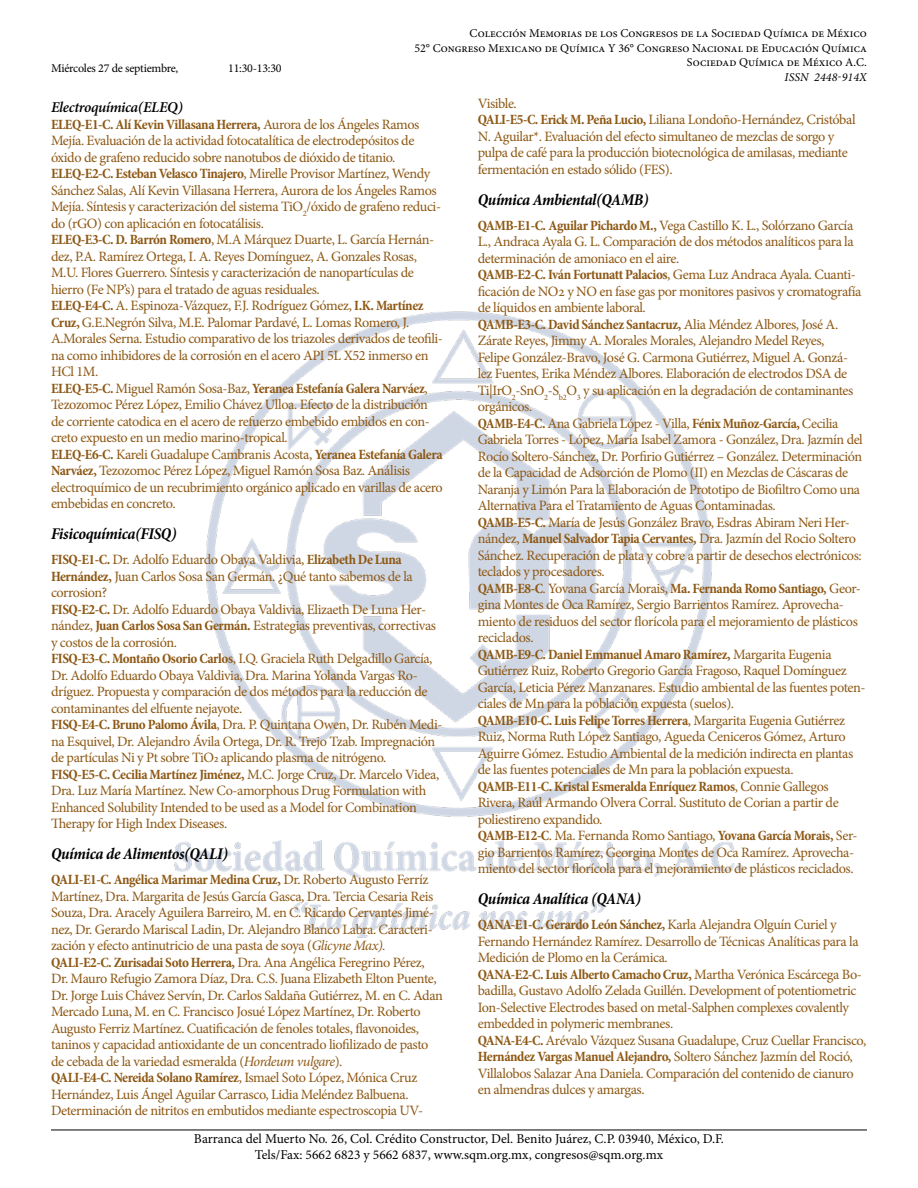
<style>
.page{position:relative;width:918px;height:1188px;background:#fff}
.page>*{position:absolute;margin:0;border:0;box-sizing:border-box;transform-origin:0 0}
.t1{font:italic 700 condensed 16.5px "Minion Pro";letter-spacing:-.025em;color:#000}
.t2{font:italic 600 15px "Minion Pro";letter-spacing:-.02em;color:#000}
.t3{font:14.25px/16.5px "Minion Pro";letter-spacing:-.03em;color:#8d5814}
.t4{font:13.5px/16.5px "Minion Pro";color:#000;text-align:center}
.t5{font:12px/14.4px "Minion Pro";color:#000;text-align:right}
.t6{font:italic 12px "Minion Pro";letter-spacing:.01em;color:#000}
.s1{font-weight:700;font-stretch:condensed}
.s2{font-style:italic}
</style>
<div class="page">
<img style="left:174px;top:311px;width:570px;height:627px">
<hr style="left:51px;top:1130px;width:816px;height:1px;background:#000">
<p class="t5" style="left:51px;top:61px;width:129px">Miércoles 27 de septiembre,</p>
<p class="t5" style="left:228px;top:61px;width:55px">11:30-13:30</p>
<p class="t5" style="left:414px;top:26px;width:454px">Colección Memorias de los Congresos de la Sociedad Química de México<br>52° Congreso Mexicano de Química Y 36° Congreso Nacional de Educación Química<br>Sociedad Química de México A.C.</p>
<p class="t6" style="left:785px;top:69px;width:84px">ISSN 2448-914X</p>
<p class="t2" style="left:51px;top:97px;width:133px">Electroquímica(ELEQ)</p>
<p class="t3" style="left:51px;top:116px;width:394px"><span class="s1">ELEQ-E1-C. Alí Kevin Villasana Herrera,</span> Aurora de los Ángeles Ramos Mejía. Evaluación de la actividad fotocatalítica de electrodepósitos de óxido de grafeno reducido sobre nanotubos de dióxido de titanio.<br><span class="s1">ELEQ-E2-C. Esteban Velasco Tinajero</span>, Mirelle Provisor Martínez, Wendy Sánchez Salas, Alí Kevin Villasana Herrera, Aurora de los Ángeles Ramos Mejía. Síntesis y caracterización del sistema TiO<sub>2</sub>/óxido de grafeno reduci&shy;do (rGO) con aplicación en fotocatálisis.<br><span class="s1">ELEQ-E3-C. D. Barrón Romero</span>, M.A Márquez Duarte, L. García Hernán&shy;dez, P.A. Ramírez Ortega, I. A. Reyes Domínguez, A. Gonzales Rosas, M.U. Flores Guerrero. Síntesis y caracterización de nanopartículas de hierro (Fe NP’s) para el tratado de aguas residuales.<br><span class="s1">ELEQ-E4-C.</span> A. Espinoza-Vázquez, F.J. Rodríguez Gómez, <span class="s1">I.K. Martínez Cruz,</span> G.E.Negrón Silva, M.E. Palomar Pardavé, L. Lomas Romero, J.<br>A.Morales Serna. Estudio comparativo de los triazoles derivados de teofili&shy;na como inhibidores de la corrosión en el acero API 5L X52 inmerso en HCl 1M.<br><span class="s1">ELEQ-E5-C.</span> Miguel Ramón Sosa-Baz, <span class="s1">Yeranea Estefanía Galera Narváez</span>, Tezozomoc Pérez López, Emilio Chávez Ulloa. Efecto de la distribución de corriente catodica en el acero de refuerzo embebido embidos en con&shy;creto expuesto en un medio marino-tropical.<br><span class="s1">ELEQ-E6-C.</span> Kareli Guadalupe Cambranis Acosta, <span class="s1">Yeranea Estefanía Galera Narváez,</span> Tezozomoc Pérez López, Miguel Ramón Sosa Baz. Análisis electroquímico de un recubrimiento orgánico aplicado en varillas de acero embebidas en concreto.</p>
<p class="t1" style="left:51px;top:523px;width:127px">Fisicoquímica(FISQ)</p>
<p class="t3" style="left:51px;top:552px;width:393px"><span class="s1">FISQ-E1-C.</span> Dr. Adolfo Eduardo Obaya Valdivia, <span class="s1">Elizabeth De Luna Hernández,</span> Juan Carlos Sosa San Germán. ¿Qué tanto sabemos de la corrosion?<br><span class="s1">FISQ-E2-C.</span> Dr. Adolfo Eduardo Obaya Valdivia, Elizaeth De Luna Her&shy;nández, <span class="s1">Juan Carlos Sosa San Germán.</span> Estrategias preventivas, correctivas y costos de la corrosión.<br><span class="s1">FISQ-E3-C. Montaño Osorio Carlos</span>, I.Q. Graciela Ruth Delgadillo García, Dr. Adolfo Eduardo Obaya Valdivia, Dra. Marina Yolanda Vargas Ro&shy;dríguez. Propuesta y comparación de dos métodos para la reducción de contaminantes del elfuente nejayote.<br><span class="s1">FISQ-E4-C. Bruno Palomo Ávila</span>, Dra. P. Quintana Owen, Dr. Rubén Medi&shy;na Esquivel, Dr. Alejandro Ávila Ortega, Dr. R. Trejo Tzab. Impregnación de partículas Ni y Pt sobre TiO2 aplicando plasma de nitrógeno.<br><span class="s1">FISQ-E5-C. Cecilia Martínez Jiménez,</span> M.C. Jorge Cruz, Dr. Marcelo Videa, Dra. Luz María Martínez. New Co-amorphous Drug Formulation with Enhanced Solubility Intended to be used as a Model for Combination Therapy for High Index Diseases.</p>
<p class="t1" style="left:51px;top:843px;width:178px">Química de Alimentos(QALI)</p>
<p class="t3" style="left:51px;top:872px;width:393px"><span class="s1">QALI-E1-C. Angélica Marimar Medina Cruz,</span> Dr. Roberto Augusto Ferríz Martínez, Dra. Margarita de Jesús García Gasca, Dra. Tercia Cesaria Reis Souza, Dra. Aracely Aguilera Barreiro, M. en C. Ricardo Cervantes Jimé&shy;nez, Dr. Gerardo Mariscal Ladin, Dr. Alejandro Blanco Labra. Caracteri&shy;zación y efecto antinutricio de una pasta de soya (<span class="s2">Glicyne Max).<br></span><span class="s1">QALI-E2-C. Zurisadai Soto Herrera,</span> Dra. Ana Angélica Feregrino Pérez, Dr. Mauro Refugio Zamora Díaz, Dra. C.S. Juana Elizabeth Elton Puente, Dr. Jorge Luis Chávez Servín, Dr. Carlos Saldaña Gutiérrez, M. en C. Adan Mercado Luna, M. en C. Francisco Josué López Martínez, Dr. Roberto Augusto Ferriz Martínez. Cuatificación de fenoles totales, flavonoides, taninos y capacidad antioxidante de un concentrado liofilizado de pasto de cebada de la variedad esmeralda (<span class="s2">Hordeum vulgare</span>).<br><span class="s1">QALI-E4-C. Nereida Solano Ramírez</span>, Ismael Soto López, Mónica Cruz Hernández, Luis Ángel Aguilar Carrasco, Lidia Meléndez Balbuena.<br>Determinación de nitritos en embutidos mediante espectroscopia UV-</p>
<p class="t3" style="left:478px;top:95px;width:379px">Visible.<br><span class="s1">QALI-E5-C. Erick M. Peña Lucio,</span> Liliana Londoño-Hernández, Cristóbal N. Aguilar*. Evaluación del efecto simultaneo de mezclas de sorgo y pulpa de café para la producción biotecnológica de amilasas, mediante fermentación en estado sólido (FES).</p>
<p class="t1" style="left:478px;top:188px;width:172px">Química Ambiental(QAMB)</p>
<p class="t3" style="left:478px;top:217px;width:389px"><span class="s1">QAMB-E1-C. Aguilar Pichardo M.,</span> Vega Castillo K. L., Solórzano García L., Andraca Ayala G. L. Comparación de dos métodos analíticos para la determinación de amoniaco en el aire.<br><span class="s1">QAMB-E2-C. Iván Fortunatt Palacios</span>, Gema Luz Andraca Ayala. Cuanti&shy;ficación de NO2 y NO en fase gas por monitores pasivos y cromatografía de líquidos en ambiente laboral.<br><span class="s1">QAMB-E3-C. David Sánchez Santacruz,</span> Alia Méndez Albores, José A.<br>Zárate Reyes, Jimmy A. Morales Morales, Alejandro Medel Reyes,<br>Felipe González-Bravo, José G. Carmona Gutiérrez, Miguel A. Gonzá&shy;lez Fuentes, Erika Méndez Albores. Elaboración de electrodos DSA de Ti|IrO<sub>2</sub>-SnO<sub>2</sub>-S<sub>b2</sub>O<sub>3</sub> y su aplicación en la degradación de contaminantes orgánicos.<br><span class="s1">QAMB-E4-C.</span> Ana Gabriela López - Villa, <span class="s1">Fénix Muñoz-García,</span> Cecilia Gabriela Torres - López, María Isabel Zamora - González, Dra. Jazmín del Rocío Soltero-Sánchez, Dr. Porfirio Gutiérrez – González. Determinación de la Capacidad de Adsorción de Plomo (II) en Mezclas de Cáscaras de Naranja y Limón Para la Elaboración de Prototipo de Biofiltro Como una Alternativa Para el Tratamiento de Aguas Contaminadas.<br><span class="s1">QAMB-E5-C.</span> María de Jesús González Bravo, Esdras Abiram Neri Her&shy;nández, <span class="s1">Manuel Salvador Tapia Cervantes,</span> Dra. Jazmín del Rocio Soltero Sánchez. Recuperación de plata y cobre a partir de desechos electrónicos: teclados y procesadores.<br><span class="s1">QAMB-E8-C</span>. Yovana García Morais, <span class="s1">Ma. Fernanda Romo Santiago,</span> Geor&shy;gina Montes de Oca Ramírez, Sergio Barrientos Ramírez. Aprovecha&shy;miento de residuos del sector florícola para el mejoramiento de plásticos reciclados.<br><span class="s1">QAMB-E9-C. Daniel Emmanuel Amaro Ramírez,</span> Margarita Eugenia Gutiérrez Ruiz, Roberto Gregorio García Fragoso, Raquel Domínguez García, Leticia Pérez Manzanares. Estudio ambiental de las fuentes poten&shy;ciales de Mn para la población expuesta (suelos).<br><span class="s1">QAMB-E10-C. Luis Felipe Torres Herrera</span>, Margarita Eugenia Gutiérrez Ruiz, Norma Ruth López Santiago, Agueda Ceniceros Gómez, Arturo Aguirre Gómez. Estudio Ambiental de la medición indirecta en plantas de las fuentes potenciales de Mn para la población expuesta.<br><span class="s1">QAMB-E11-C. Kristal Esmeralda Enríquez Ramos</span>, Connie Gallegos Rivera, Raúl Armando Olvera Corral. Sustituto de Corian a partir de poliestireno expandido.<br><span class="s1">QAMB-E12-C</span>. Ma. Fernanda Romo Santiago, <span class="s1">Yovana García Morais,</span> Ser&shy;gio Barrientos Ramírez, Georgina Montes de Oca Ramírez. Aprovecha&shy;miento del sector florícola para el mejoramiento de plásticos reciclados.</p>
<p class="t1" style="left:478px;top:888px;width:165px">Química Analítica (QANA)</p>
<p class="t3" style="left:478px;top:917px;width:390px"><span class="s1">QANA-E1-C. Gerardo León Sánchez,</span> Karla Alejandra Olguín Curiel y Fernando Hernández Ramírez. Desarrollo de Técnicas Analíticas para la Medición de Plomo en la Cerámica.<br><span class="s1">QANA-E2-C. Luis Alberto Camacho Cruz,</span> Martha Verónica Escárcega Bo&shy;badilla, Gustavo Adolfo Zelada Guillén. Development of potentiometric Ion-Selective Electrodes based on metal-Salphen complexes covalently embedded in polymeric membranes.<br><span class="s1">QANA-E4-C.</span> Arévalo Vázquez Susana Guadalupe, Cruz Cuellar Francisco, <span class="s1">Hernández Vargas Manuel Alejandro,</span> Soltero Sánchez Jazmín del Roció, Villalobos Salazar Ana Daniela. Comparación del contenido de cianuro en almendras dulces y amargas.</p>
<p class="t4" style="left:194px;top:1130px;width:532px">Barranca del Muerto No. 26, Col. Crédito Constructor, Del. Benito Juárez, C.P. 03940, México, D.F.<br>Tels/Fax: 5662 6823 y 5662 6837, www.sqm.org.mx, congresos@sqm.org.mx</p>
</div>
